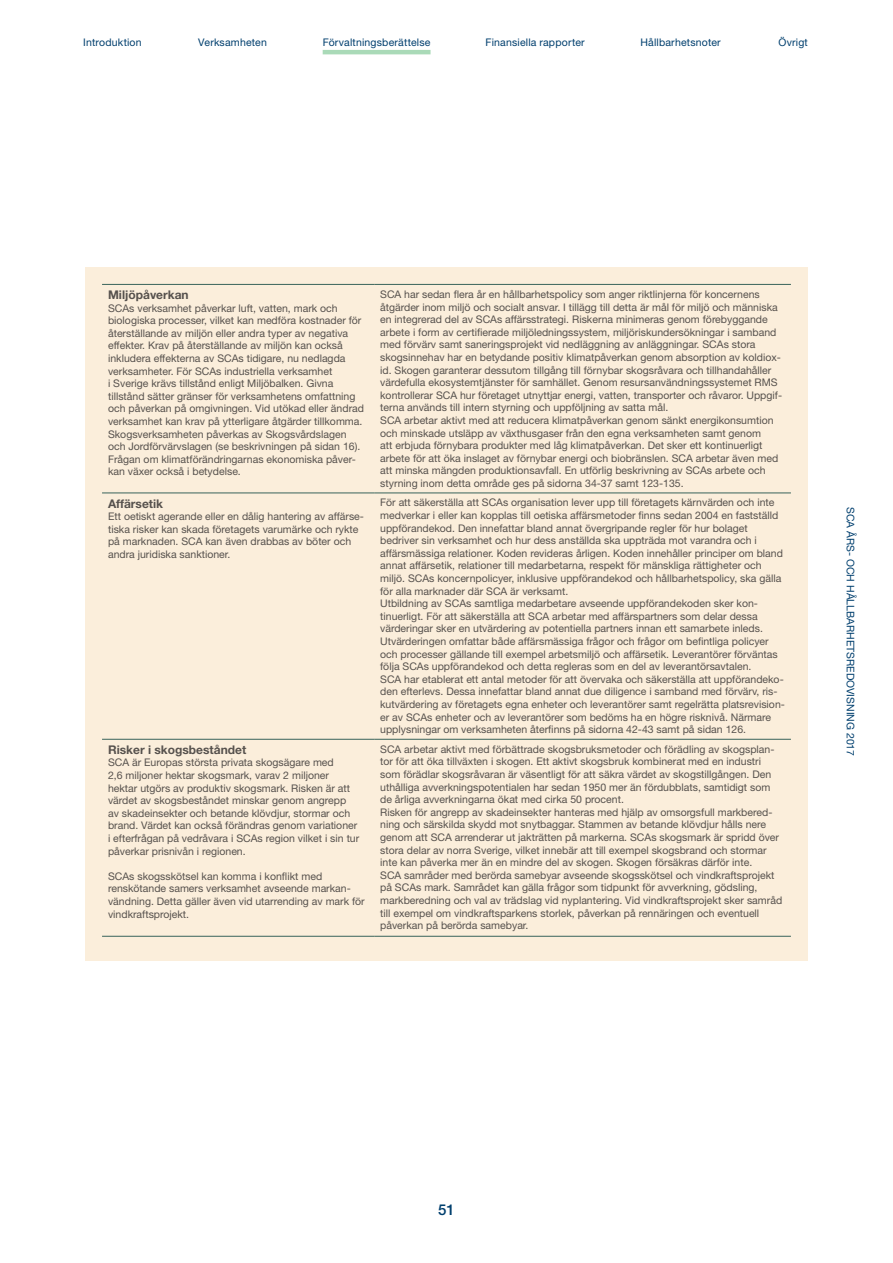
<style>
.page{position:relative;width:893px;height:1263px;background:#fff}
.page>*{position:absolute;margin:0;border:0;box-sizing:border-box;transform-origin:0 0}
.t1{font:500 15px "Helvetica Neue LT Std";color:#003f6e}
.Global_matris_Bold{font:700 12px "Helvetica Neue LT Std";color:#56514d}
.Global_matris{font:10.5px/12.6px "Helvetica Neue LT Std";color:#56514d}
.t2{font:10.5px "Helvetica Neue LT Std";letter-spacing:.015em;color:#003f6e}
</style>
<div class="page">
<div style="left:85px;top:267px;width:723px;height:694px;background:#fbeedb"></div>
<hr style="left:323px;top:50px;width:108px;height:4px;background:#aadab8">
<hr style="left:102px;top:284px;width:272px;height:1px;background:#38635a">
<hr style="left:374px;top:284px;width:417px;height:1px;background:#38635a">
<hr style="left:102px;top:493px;width:272px;height:1px;background:#38635a">
<hr style="left:374px;top:493px;width:417px;height:1px;background:#38635a">
<hr style="left:102px;top:936px;width:272px;height:1px;background:#38635a">
<hr style="left:374px;top:936px;width:417px;height:1px;background:#38635a">
<hr style="left:102px;top:739px;width:272px;height:1px;background:#38635a">
<hr style="left:374px;top:739px;width:417px;height:1px;background:#38635a">
<p class="t2" style="left:83px;top:36px;width:60px">Introduktion</p>
<p class="t2" style="left:198px;top:36px;width:70px">Verksamheten</p>
<p class="t2" style="left:323px;top:36px;width:109px">Förvaltningsberättelse</p>
<p class="t2" style="left:486px;top:36px;width:101px">Finansiella rapporter</p>
<p class="t2" style="left:640px;top:36px;width:82px">Hållbarhetsnoter</p>
<p class="t2" style="left:778px;top:36px;width:31px">Övrigt</p>
<p class="Global_matris_Bold" style="left:108px;top:287px;width:82px">Miljöpåverkan</p>
<p class="Global_matris" style="left:108px;top:301px;width:257px">SCAs verksamhet påverkar luft, vatten, mark och biologiska processer, vilket kan medföra kostnader för återställande av miljön eller andra typer av negativa effekter. Krav på återställande av miljön kan också inkludera effekterna av SCAs tidigare, nu nedlagda verksamheter. För SCAs industriella verksamhet<br>i Sverige krävs tillstånd enligt Miljöbalken. Givna tillstånd sätter gränser för verksamhetens omfattning och påverkan på omgivningen. Vid utökad eller ändrad verksamhet kan krav på ytterligare åtgärder tillkomma.<br>Skogsverksamheten påverkas av Skogsvårdslagen och Jordförvärvslagen (se beskrivningen på sidan 16).<br>Frågan om klimatförändringarnas ekonomiska påver&shy;kan växer också i betydelse.</p>
<p class="Global_matris_Bold" style="left:108px;top:496px;width:57px">Affärsetik</p>
<p class="Global_matris" style="left:108px;top:510px;width:257px">Ett oetiskt agerande eller en dålig hantering av affärse&shy;tiska risker kan skada företagets varumärke och rykte på marknaden. SCA kan även drabbas av böter och andra juridiska sanktioner.</p>
<p class="Global_matris_Bold" style="left:108px;top:742px;width:140px">Risker i skogsbeståndet</p>
<p class="Global_matris" style="left:108px;top:756px;width:253px">SCA är Europas största privata skogsägare med<br>2,6 miljoner hektar skogsmark, varav 2 miljoner hektar utgörs av produktiv skogsmark. Risken är att värdet av skogsbeståndet minskar genom angrepp av skadeinsekter och betande klövdjur, stormar och brand. Värdet kan också förändras genom variationer i efterfrågan på vedråvara i SCAs region vilket i sin tur påverkar prisnivån i regionen.</p>
<p class="Global_matris" style="left:108px;top:870px;width:258px">SCAs skogsskötsel kan komma i konflikt med renskötande samers verksamhet avseende markan&shy;vändning. Detta gäller även vid utarrending av mark för vindkraftsprojekt.</p>
<p class="Global_matris" style="left:380px;top:288px;width:403px">SCA har sedan flera år en hållbarhetspolicy som anger riktlinjerna för koncernens åtgärder inom miljö och socialt ansvar. I tillägg till detta är mål för miljö och människa en integrerad del av SCAs affärsstrategi. Riskerna minimeras genom förebyggande arbete i form av certifierade miljöledningssystem, miljöriskundersökningar i samband med förvärv samt saneringsprojekt vid nedläggning av anläggningar. SCAs stora skogsinnehav har en betydande positiv klimatpåverkan genom absorption av koldiox&shy;id. Skogen garanterar dessutom tillgång till förnybar skogsråvara och tillhandahåller värdefulla ekosystemtjänster för samhället. Genom resursanvändningssystemet RMS kontrollerar SCA hur företaget utnyttjar energi, vatten, transporter och råvaror. Uppgif&shy;terna används till intern styrning och uppföljning av satta mål.</p>
<p class="Global_matris" style="left:380px;top:414px;width:400px">SCA arbetar aktivt med att reducera klimatpåverkan genom sänkt energikonsumtion och minskade utsläpp av växthusgaser från den egna verksamheten samt genom<br>att erbjuda förnybara produkter med låg klimatpåverkan. Det sker ett kontinuerligt arbete för att öka inslaget av förnybar energi och biobränslen. SCA arbetar även med att minska mängden produktionsavfall. En utförlig beskrivning av SCAs arbete och styrning inom detta område ges på sidorna 34-37 samt 123-135.</p>
<p class="Global_matris" style="left:380px;top:496px;width:404px">För att säkerställa att SCAs organisation lever upp till företagets kärnvärden och inte medverkar i eller kan kopplas till oetiska affärsmetoder finns sedan 2004 en fastställd uppförandekod. Den innefattar bland annat övergripande regler för hur bolaget bedriver sin verksamhet och hur dess anställda ska uppträda mot varandra och i affärsmässiga relationer. Koden revideras årligen. Koden innehåller principer om bland annat affärsetik, relationer till medarbetarna, respekt för mänskliga rättigheter och miljö. SCAs koncernpolicyer, inklusive uppförandekod och hållbarhetspolicy, ska gälla för alla marknader där SCA är verksamt.</p>
<p class="Global_matris" style="left:380px;top:597px;width:399px">Utbildning av SCAs samtliga medarbetare avseende uppförandekoden sker kon&shy;tinuerligt. För att säkerställa att SCA arbetar med affärspartners som delar dessa värderingar sker en utvärdering av potentiella partners innan ett samarbete inleds.<br>Utvärderingen omfattar både affärsmässiga frågor och frågor om befintliga policyer och processer gällande till exempel arbetsmiljö och affärsetik. Leverantörer förväntas följa SCAs uppförandekod och detta regleras som en del av leverantörsavtalen.</p>
<p class="Global_matris" style="left:380px;top:673px;width:406px">SCA har etablerat ett antal metoder för att övervaka och säkerställa att uppförandeko&shy;den efterlevs. Dessa innefattar bland annat due diligence i samband med förvärv, ris&shy;kutvärdering av företagets egna enheter och leverantörer samt regelrätta platsrevision&shy;er av SCAs enheter och av leverantörer som bedöms ha en högre risknivå. Närmare upplysningar om verksamheten återfinns på sidorna 42-43 samt på sidan 126.</p>
<p class="Global_matris" style="left:380px;top:742px;width:396px">SCA arbetar aktivt med förbättrade skogsbruksmetoder och förädling av skogsplan&shy;tor för att öka tillväxten i skogen. Ett aktivt skogsbruk kombinerat med en industri som förädlar skogsråvaran är väsentligt för att säkra värdet av skogstillgången. Den uthålliga avverkningspotentialen har sedan 1950 mer än fördubblats, samtidigt som de årliga avverkningarna ökat med cirka 50 procent.</p>
<p class="Global_matris" style="left:380px;top:805px;width:400px">Risken för angrepp av skadeinsekter hanteras med hjälp av omsorgsfull markbered&shy;ning och särskilda skydd mot snytbaggar. Stammen av betande klövdjur hålls nere genom att SCA arrenderar ut jakträtten på markerna. SCAs skogsmark är spridd över stora delar av norra Sverige, vilket innebär att till exempel skogsbrand och stormar inte kan påverka mer än en mindre del av skogen. Skogen försäkras därför inte.</p>
<p class="Global_matris" style="left:380px;top:868px;width:404px">SCA samråder med berörda samebyar avseende skogsskötsel och vindkraftsprojekt på SCAs mark. Samrådet kan gälla frågor som tidpunkt för avverkning, gödsling, markberedning och val av trädslag vid nyplantering. Vid vindkraftsprojekt sker samråd till exempel om vindkraftsparkens storlek, påverkan på rennäringen och eventuell påverkan på berörda samebyar.</p>
<p class="t2" style="left:857px;top:507px;width:251px;rotate:90deg">SCA ÅRS- OCH HÅLLBARHETSREDOVISNING 2017</p>
<p class="t1" style="left:438px;top:1201px;width:18px">51</p>
</div>
